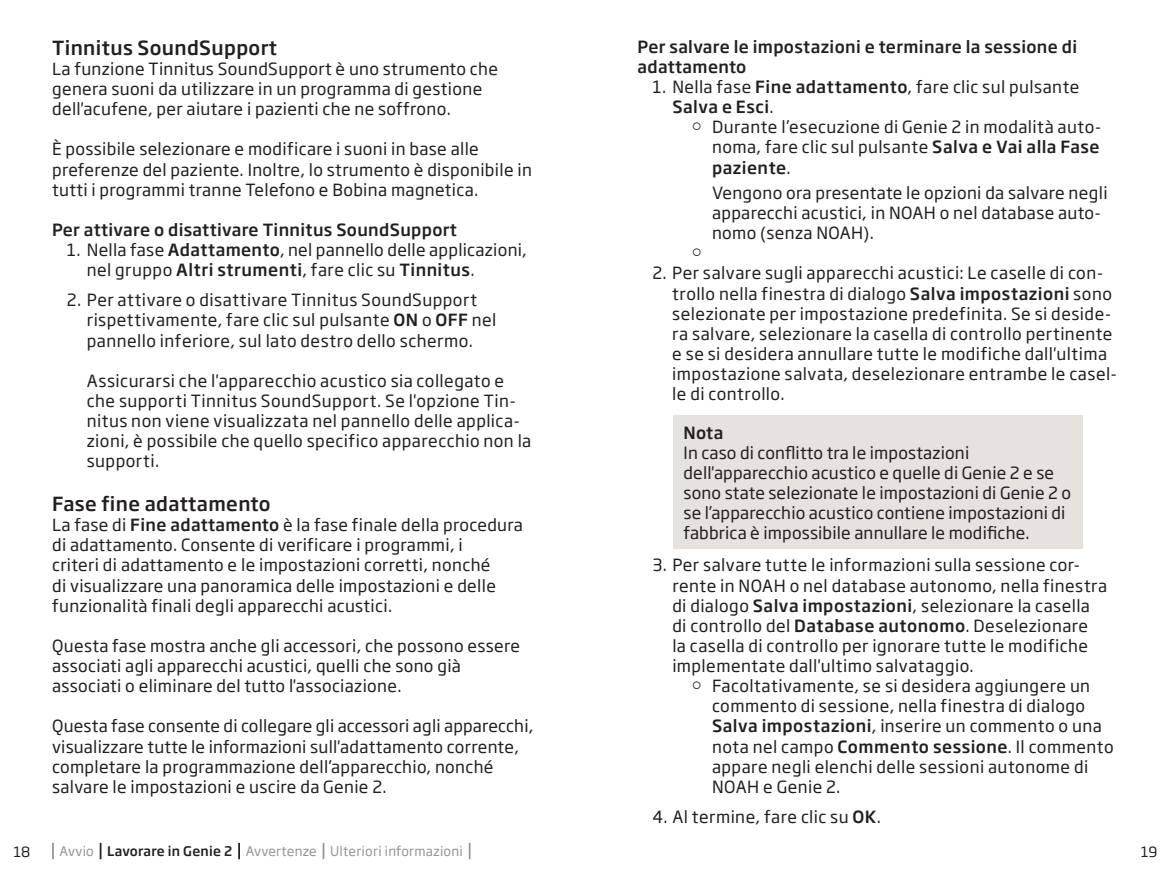
<style>
.page{position:relative;width:1171px;height:883px;background:#fff}
.page>*{position:absolute;margin:0;border:0;box-sizing:border-box;transform-origin:0 0}
.t1{font:500 19.25px "Soho Gothic Pro";letter-spacing:.02em;color:#231f20}
.t2{font:16.62px/20.1px "Soho Gothic Pro";letter-spacing:.02em;color:#231f20}
.t3{font:500 16.62px/20.1px "Soho Gothic Pro";letter-spacing:.02em;color:#231f20}
.t4{font:14px "Soho Gothic Pro";color:#231f20}
.t5{font:13.12px "Soho Gothic Pro";letter-spacing:.02em;color:#939598}
.s1{font-weight:500}
.s2{font-weight:500;color:#231f20}
</style>
<div class="page">
<svg style="left:52px;top:843px;width:2px;height:16px"></svg>
<svg style="left:100px;top:843px;width:1px;height:16px"></svg>
<svg style="left:238px;top:843px;width:2px;height:16px"></svg>
<svg style="left:323px;top:843px;width:1px;height:16px"></svg>
<svg style="left:469px;top:843px;width:1px;height:16px"></svg>
<div style="left:673px;top:416px;width:410px;height:133px;background:#e6e2de"></div>
<p class="t1" style="left:52px;top:33px;width:226px">Tinnitus SoundSupport</p>
<p class="t2" style="left:52px;top:58px;width:447px">La funzione Tinnitus SoundSupport è uno strumento che genera suoni da utilizzare in un programma di gestione dell'acufene, per aiutare i pazienti che ne soffrono.</p>
<p class="t2" style="left:52px;top:138px;width:481px">È possibile selezionare e modificare i suoni in base alle preferenze del paziente. Inoltre, lo strumento è disponibile in tutti i programmi tranne Telefono e Bobina magnetica.</p>
<p class="t3" style="left:52px;top:219px;width:406px">Per attivare o disattivare Tinnitus SoundSupport</p>
<p class="t2" style="left:87px;top:239px;width:441px;text-indent:-20px">1. Nella fase <span class="s1">Adattamento</span>, nel pannello delle applicazioni, nel gruppo <span class="s1">Altri strumenti</span>, fare clic su <span class="s1">Tinnitus</span>.</p>
<p class="t2" style="left:87px;top:289px;width:411px;text-indent:-20px">2. Per attivare o disattivare Tinnitus SoundSupport rispettivamente, fare clic sul pulsante <span class="s1">ON</span> o <span class="s1">OFF</span> nel pannello inferiore, sul lato destro dello schermo.</p>
<p class="t2" style="left:87px;top:370px;width:446px">Assicurarsi che l'apparecchio acustico sia collegato e che supporti Tinnitus SoundSupport. Se l'opzione Tin&shy;nitus non viene visualizzata nel pannello delle applica&shy;zioni, è possibile che quello specifico apparecchio non la supporti.</p>
<p class="t1" style="left:52px;top:489px;width:220px">Fase fine adattamento</p>
<p class="t2" style="left:52px;top:514px;width:472px">La fase di <span class="s1">Fine adattamento</span> è la fase finale della procedura di adattamento. Consente di verificare i programmi, i<br>criteri di adattamento e le impostazioni corretti, nonché<br>di visualizzare una panoramica delle impostazioni e delle funzionalità finali degli apparecchi acustici.</p>
<p class="t2" style="left:52px;top:635px;width:469px">Questa fase mostra anche gli accessori, che possono essere associati agli apparecchi acustici, quelli che sono già associati o eliminare del tutto l'associazione.</p>
<p class="t2" style="left:52px;top:715px;width:483px">Questa fase consente di collegare gli accessori agli apparecchi, visualizzare tutte le informazioni sull'adattamento corrente, completare la programmazione dell’apparecchio, nonché salvare le impostazioni e uscire da Genie 2.</p>
<p class="t3" style="left:637px;top:36px;width:441px">Per salvare le impostazioni e terminare la sessione di adattamento</p>
<p class="t2" style="left:672px;top:76px;width:409px;text-indent:-20px">1. Nella fase <span class="s1">Fine adattamento</span>, fare clic sul pulsante<br><span class="s1">Salva e Esci</span>.</p>
<p class="t2" style="left:712px;top:116px;width:391px;text-align:justify">Durante l’esecuzione di Genie 2 in modalità auto&shy;noma, fare clic sul pulsante <span class="s1">Salva e Vai alla Fase paziente</span>.</p>
<p class="t2" style="left:712px;top:182px;width:397px">Vengono ora presentate le opzioni da salvare negli apparecchi acustici, in NOAH o nel database auto&shy;nomo (senza NOAH).</p>
<p class="t2" style="left:672px;top:262px;width:446px;text-indent:-20px">2. Per salvare sugli apparecchi acustici: Le caselle di con&shy;trollo nella finestra di dialogo <span class="s1">Salva impostazioni</span> sono selezionate per impostazione predefinita. Se si deside&shy;ra salvare, selezionare la casella di controllo pertinente e se si desidera annullare tutte le modifiche dall'ultima impostazione salvata, deselezionare entrambe le casel&shy;le di controllo.</p>
<p class="t3" style="left:683px;top:421px;width:41px">Nota</p>
<p class="t2" style="left:683px;top:442px;width:389px">In caso di conflitto tra le impostazioni dell'apparecchio acustico e quelle di Genie 2 e se sono state selezionate le impostazioni di Genie 2 o se l’apparecchio acustico contiene impostazioni di fabbrica è impossibile annullare le modifiche.</p>
<p class="t2" style="left:672px;top:554px;width:436px;text-indent:-20px">3. Per salvare tutte le informazioni sulla sessione cor&shy;rente in NOAH o nel database autonomo, nella finestra di dialogo <span class="s1">Salva impostazioni</span>, selezionare la casella di controllo del <span class="s1">Database autonomo</span>. Deselezionare<br>la casella di controllo per ignorare tutte le modifiche implementate dall'ultimo salvataggio.</p>
<p class="t2" style="left:712px;top:675px;width:403px">Facoltativamente, se si desidera aggiungere un commento di sessione, nella finestra di dialogo <span class="s1">Salva impostazioni</span>, inserire un commento o una nota nel campo <span class="s1">Commento sessione</span>. Il commento appare negli elenchi delle sessioni autonome di NOAH e Genie 2.</p>
<p class="t2" style="left:652px;top:806px;width:230px">4. Al termine, fare clic su <span class="s1">OK</span>.</p>
<p class="t4" style="left:14px;top:841px;width:18px">18</p>
<p class="t5" style="left:60px;top:841px;width:405px">Avvio <span class="s2">Lavorare in Genie 2</span> Avvertenze Ulteriori informazioni</p>
<p class="t4" style="left:1140px;top:841px;width:18px">19</p>
</div>
